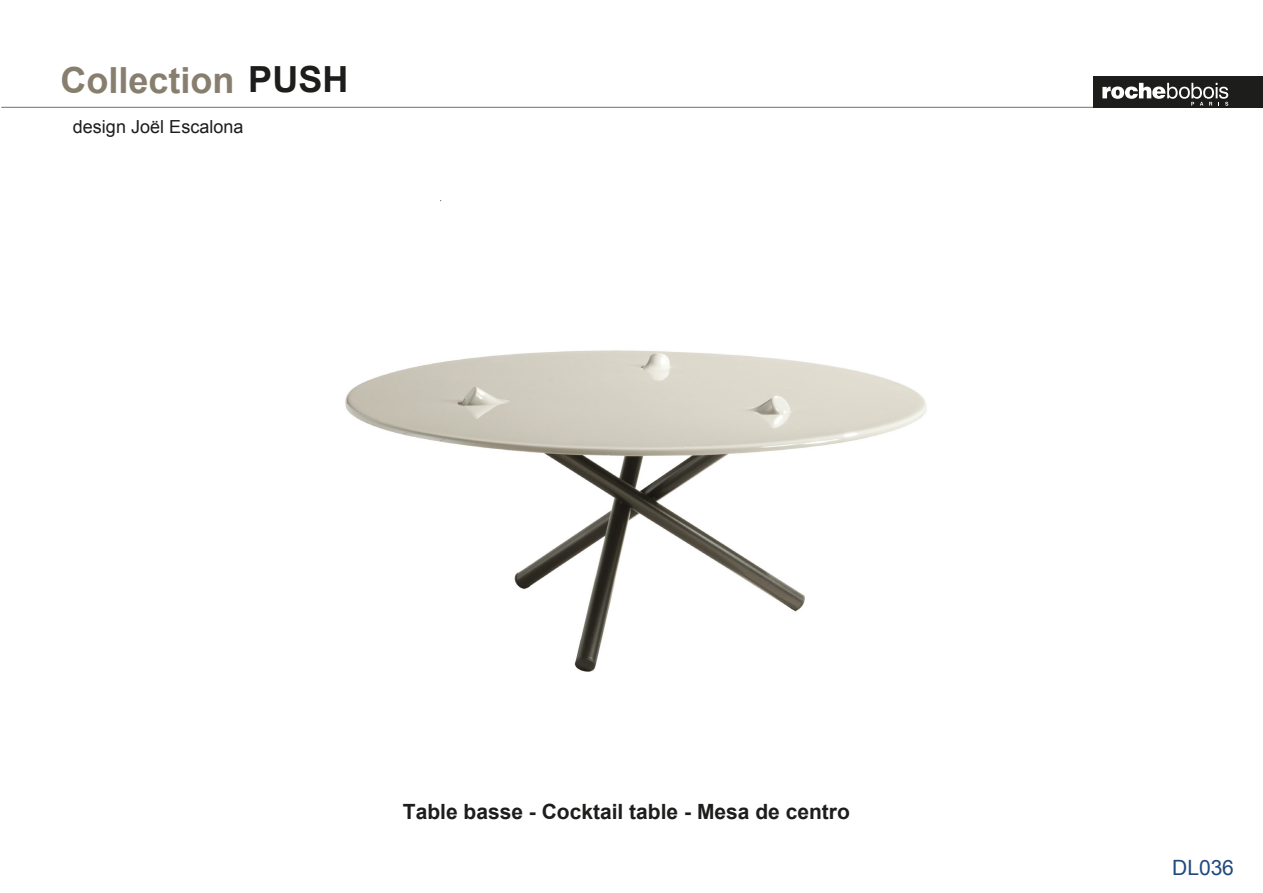
<style>
.page{position:relative;width:1263px;height:893px;background:#fff}
.page>*{position:absolute;margin:0;border:0;box-sizing:border-box;transform-origin:0 0}
.t1{font:700 36px "Arial";color:#877e6e}
.t2{font:700 21px "Arial";color:#1d1d1b}
.t3{font:21px "Arial";letter-spacing:-.005em;color:#21497e}
.t4{font:18px "Arial";color:#1d1d1b}
.s1{color:#1d1d1b}
</style>
<div class="page">
<hr style="left:1px;top:107px;width:1261px;height:1px;background:#877e6e">
<div style="left:1093px;top:76px;width:170px;height:32px;background:#1d1d1b"></div>
<svg style="left:1102px;top:83px;width:126px;height:23px"></svg>
<img style="left:345px;top:350px;width:582px;height:322px">
<h1 class="t1" style="left:60px;top:57px;width:289px">Collection <span class="s1">PUSH</span></h1>
<p class="t4" style="left:73px;top:115px;width:172px">design Joël Escalona</p>
<p class="t2" style="left:403px;top:798px;width:448px">Table basse - Cocktail table - Mesa de centro</p>
<p class="t3" style="left:1172px;top:854px;width:63px">DL036</p>
</div>
